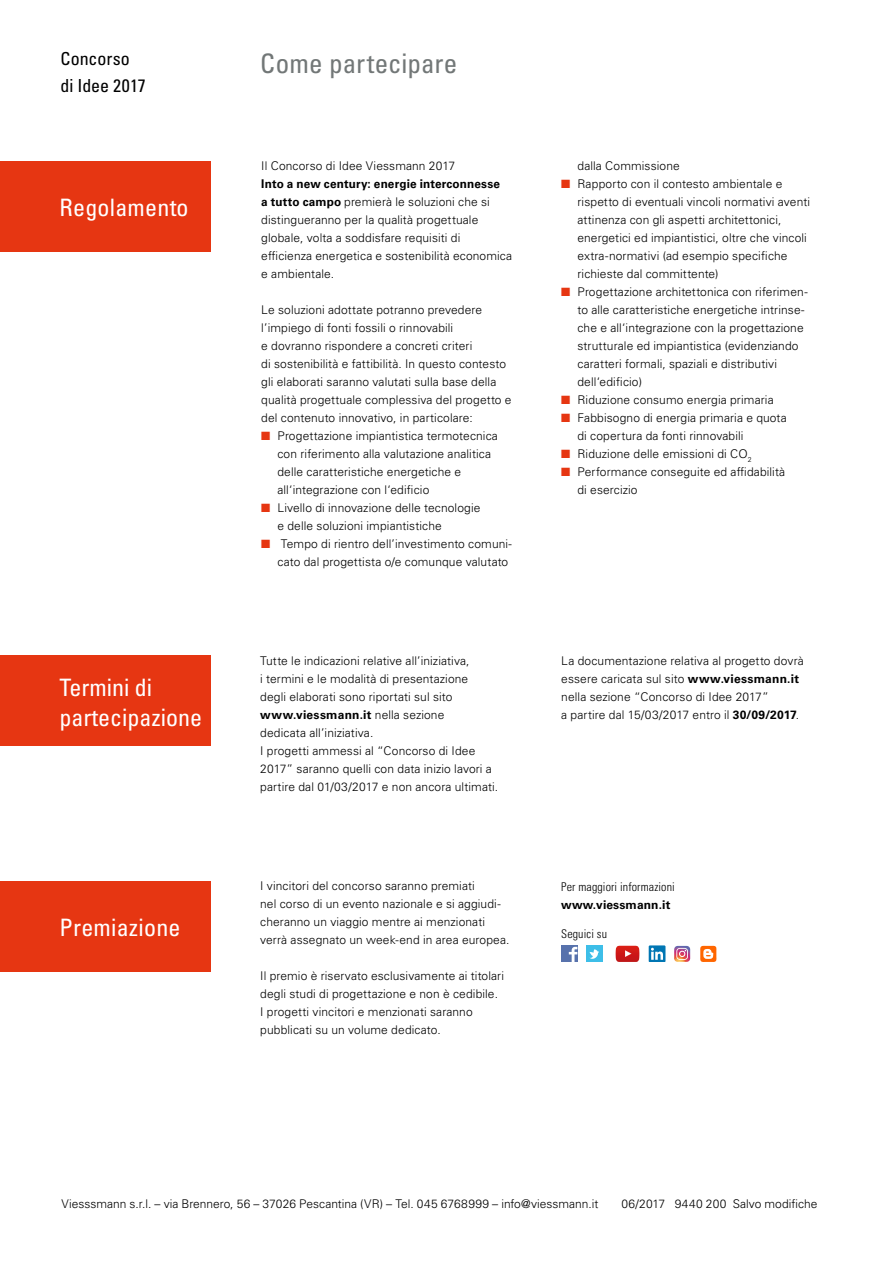
<style>
.page{position:relative;width:893px;height:1263px;background:#fff}
.page>*{position:absolute;margin:0;border:0;box-sizing:border-box;transform-origin:0 0}
.t1{font:condensed 27px "Univers LTCYR 57";color:#727777}
.t2{font:condensed 24px/30px "Univers LTCYR 57";letter-spacing:.005em;color:#fff}
.t3{font:condensed 18px/27px "Univers LTCYR 57";letter-spacing:-.005em;color:#000}
.t4{font:300 12px/18px "Univers LTCYR 45";letter-spacing:.01em;color:#000}
.t5{font:700 12px "Univers LTCYR 65";letter-spacing:.015em;color:#000}
.t6{font:12px "Univers LTCYR 47 Light Cond";letter-spacing:.01em;color:#000}
.s1{font-family:"Univers LTCYR 65";font-weight:700}
.s2{color:#e63612}
.s3{font-family:"Univers LTCYR 45";font-weight:300}
</style>
<div class="page">
<div style="left:0;top:162px;width:210px;height:90px;background:#e63612"></div>
<div style="left:0;top:881px;width:210px;height:90px;background:#e63612"></div>
<div style="left:561px;top:946px;width:17px;height:16px;background:#5772ac"></div>
<svg style="left:569px;top:947px;width:8px;height:15px"></svg>
<div style="left:587px;top:946px;width:16px;height:16px;background:#3dbee8"></div>
<svg style="left:589px;top:949px;width:10px;height:10px"></svg>
<svg style="left:674px;top:946px;width:16px;height:16px"></svg>
<svg style="left:700px;top:946px;width:16px;height:16px"></svg>
<img style="left:616px;top:946px;width:23px;height:16px">
<div style="left:649px;top:946px;width:16px;height:16px;background:#0076b3"></div>
<svg style="left:651px;top:948px;width:15px;height:12px"></svg>
<div style="left:0;top:656px;width:210px;height:90px;background:#e63612"></div>
<h3 class="t3" style="left:61px;top:45px;width:87px">Concorso di Idee 2017</h3>
<h1 class="t1" style="left:260px;top:46px;width:199px">Come partecipare</h1>
<h2 class="t2" style="left:60px;top:192px;width:131px">Regolamento</h2>
<h2 class="t2" style="left:60px;top:671px;width:144px">Termini di partecipazione</h2>
<h2 class="t2" style="left:60px;top:912px;width:123px">Premiazione</h2>
<p class="t4" style="left:261px;top:157px;width:195px">Il Concorso di Idee Viessmann 2017</p>
<p class="t5" style="left:261px;top:176px;width:240px">Into a new century: energie interconnesse</p>
<p class="t4" style="left:261px;top:193px;width:252px"><span class="s1">a tutto campo</span> premierà le soluzioni che si distingueranno per la qualità progettuale globale, volta a soddisfare requisiti di efficienza energetica e sostenibilità economica e ambientale.</p>
<p class="t4" style="left:261px;top:301px;width:252px">Le soluzioni adottate potranno prevedere l’impiego di fonti fossili o rinnovabili<br>e dovranno rispondere a concreti criteri<br>di sostenibilità e fattibilità. In questo contesto gli elaborati saranno valutati sulla base della qualità progettuale complessiva del progetto e del contenuto innovativo, in particolare:</p>
<p class="t4" style="left:277px;top:427px;width:222px;text-indent:-16px"><span class="s2">■</span> Progettazione impiantistica termotecnica con riferimento alla valutazione analitica delle caratteristiche energetiche e all‘integrazione con l‘edificio</p>
<p class="t4" style="left:277px;top:499px;width:205px;text-indent:-16px"><span class="s2">■</span> Livello di innovazione delle tecnologie e delle soluzioni impiantistiche</p>
<p class="t4" style="left:277px;top:535px;width:236px;text-indent:-16px"><span class="s2">■</span> Tempo di rientro dell’investimento comuni&shy;cato dal progettista o/e comunque valutato</p>
<p class="t4" style="left:260px;top:651px;width:211px;text-align:justify">Tutte le indicazioni relative all’iniziativa, i termini e le modalità di presentazione degli elaborati sono riportati sul sito</p>
<p class="t5" style="left:260px;top:706px;width:186px">www.viessmann.it <span class="s3">nella sezione</span></p>
<p class="t4" style="left:260px;top:723px;width:239px">dedicata all’iniziativa.<br>I progetti ammessi al “Concorso di Idee 2017” saranno quelli con data inizio lavori a partire dal 01/03/2017 e non ancora ultimati.</p>
<p class="t4" style="left:260px;top:876px;width:251px">I vincitori del concorso saranno premiati<br>nel corso di un evento nazionale e si aggiudi&shy;cheranno un viaggio mentre ai menzionati verrà assegnato un week-end in area europea.</p>
<p class="t4" style="left:260px;top:966px;width:245px">Il premio è riservato esclusivamente ai titolari degli studi di progettazione e non è cedibile.<br>I progetti vincitori e menzionati saranno pubblicati su un volume dedicato.</p>
<p class="t4" style="left:577px;top:157px;width:104px">dalla Commissione</p>
<p class="t4" style="left:577px;top:175px;width:234px;text-indent:-16px"><span class="s2">■</span> Rapporto con il contesto ambientale e rispetto di eventuali vincoli normativi aventi attinenza con gli aspetti architettonici, energetici ed impiantistici, oltre che vincoli extra-normativi (ad esempio specifiche richieste dal committente)</p>
<p class="t4" style="left:577px;top:283px;width:232px;text-indent:-16px"><span class="s2">■</span> Progettazione architettonica con riferimen&shy;to alle caratteristiche energetiche intrinse&shy;che e all‘integrazione con la progettazione strutturale ed impiantistica (evidenziando caratteri formali, spaziali e distributivi dell‘edificio)</p>
<p class="t4" style="left:561px;top:391px;width:214px"><span class="s2">■</span> Riduzione consumo energia primaria</p>
<p class="t4" style="left:577px;top:409px;width:211px;text-indent:-16px"><span class="s2">■</span> Fabbisogno di energia primaria e quota di copertura da fonti rinnovabili</p>
<p class="t4" style="left:561px;top:445px;width:192px"><span class="s2">■</span> Riduzione delle emissioni di CO<sub>2</sub></p>
<p class="t4" style="left:577px;top:463px;width:209px;text-indent:-16px"><span class="s2">■</span> Performance conseguite ed affidabilità di esercizio</p>
<p class="t4" style="left:561px;top:651px;width:244px">La documentazione relativa al progetto dovrà essere caricata sul sito <span class="s1">www.viessmann.it </span>nella sezione “Concorso di Idee 2017”<br>a partire dal 15/03/2017 entro il <span class="s1">30/09/2017</span>.</p>
<p class="t6" style="left:561px;top:878px;width:115px">Per maggiori informazioni</p>
<p class="t5" style="left:561px;top:896px;width:111px">www.viessmann.it</p>
<p class="t6" style="left:561px;top:925px;width:47px">Seguici su</p>
<p class="t4" style="left:62px;top:1194px;width:538px">Viesssmann s.r.l. – via Brennero, 56 – 37026 Pescantina (VR) – Tel. 045 6768999 – info@viessmann.it</p>
<p class="t4" style="left:621px;top:1194px;width:198px">06/2017 9440 200 Salvo modifiche</p>
</div>
